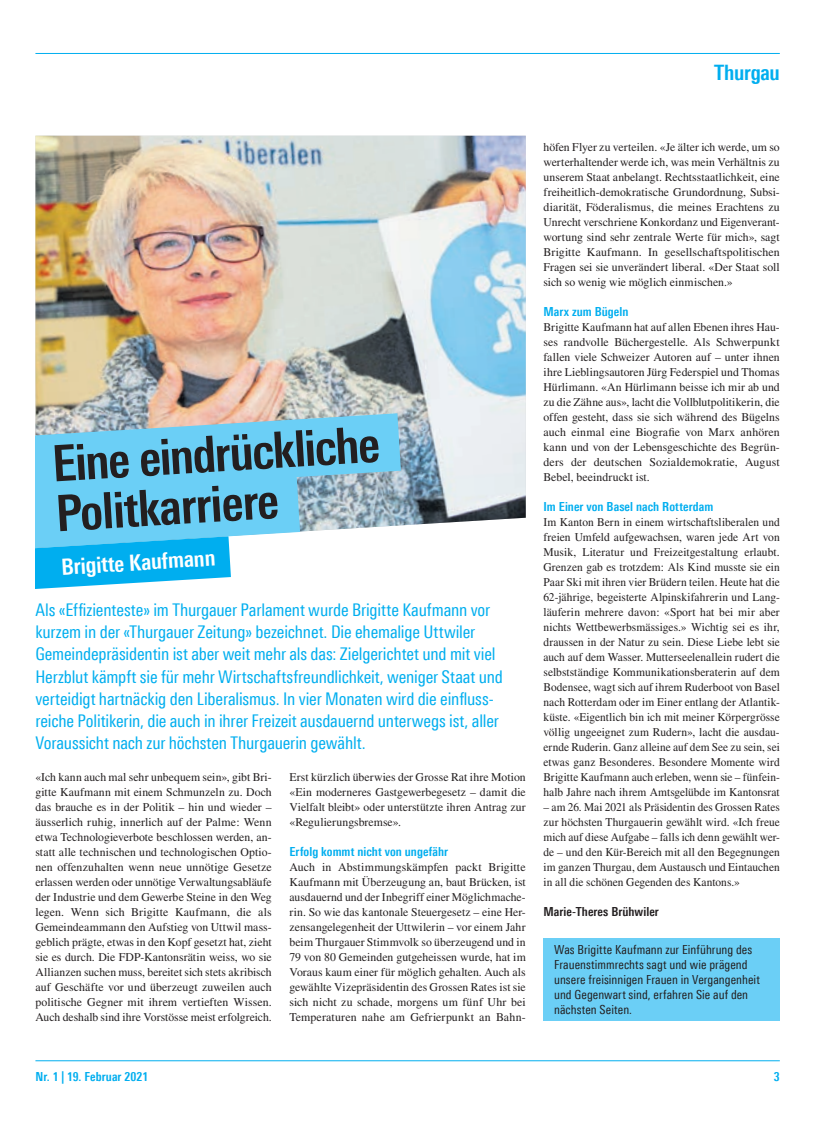
<style>
.page{position:relative;width:833px;height:1134px;background:#fff}
.page>*{position:absolute;margin:0;border:0;box-sizing:border-box;transform-origin:0 0}
.t1{font:700 50px/50.5px "Linotype Univers 620 Cn";color:#231f20}
.t2{font:700 22.5px "Linotype Univers 620 Cn";color:#fff}
.t3{font:700 21.25px "Linotype Univers 620 Cn";letter-spacing:-.015em;color:#00aeef}
.t4{font:17.5px/22.2px "Linotype Univers 420 Cn";letter-spacing:-.01em;color:#00aeef}
.t5{font:12.5px/15px "Linotype Univers 420 Cn";letter-spacing:.005em;color:#231f20}
.t6{font:700 12.5px "Linotype Univers 620 Cn";letter-spacing:.005em;color:#00aeef}
.t7{font:700 12.5px "Linotype Univers 620 Cn";letter-spacing:.005em;color:#231f20}
.t8{font:11.88px/15px "Times";letter-spacing:.005em;color:#231f20;text-align:justify}
.t9{font:11.88px/15px "Times";letter-spacing:.005em;color:#231f20;text-align:justify;scale:.96 1}
.t10{font:11.88px/15px "Times";letter-spacing:.005em;color:#231f20;text-align:justify;scale:.95 1}
</style>
<div class="page">
<hr style="left:35px;top:1060px;width:745px;height:1px;background:#00aeef">
<hr style="left:35px;top:53px;width:745px;height:1px;background:#00aeef">
<img style="left:35px;top:136px;width:491px;height:392px">
<img style="left:35px;top:403px;width:425px;height:123px">
<svg style="left:35px;top:434px;width:329px;height:100px;background:#73cbee"></svg>
<svg style="left:35px;top:513px;width:238px;height:76px"></svg>
<div style="left:543px;top:938px;width:237px;height:83px;background:#6bcff6"></div>
<h3 class="t3" style="left:714px;top:60px;width:67px">Thurgau</h3>
<h1 class="t1" style="left:51px;top:437px;width:330px;rotate:-3deg">Eine eindrückliche<br>Politkarriere</h1>
<h2 class="t2" style="left:60px;top:554px;width:156px;rotate:-4deg">Brigitte Kaufmann</h2>
<p class="t4" style="left:35px;top:598px;width:469px">Als «Effizienteste» im Thurgauer Parlament wurde Brigitte Kaufmann vor kurzem in der «Thurgauer Zeitung» bezeichnet. Die ehemalige Uttwiler Gemeindepräsidentin ist aber weit mehr als das: Zielgerichtet und mit viel Herzblut kämpft sie für mehr Wirtschaftsfreundlichkeit, weniger Staat und verteidigt hartnäckig den Liberalismus. In vier Monaten wird die einfluss&shy;reiche Politikerin, die auch in ihrer Freizeit ausdauernd unterwegs ist, aller Voraussicht nach zur höchsten Thurgauerin gewählt.</p>
<p class="t8" style="left:35px;top:769px;width:238px">«Ich kann auch mal sehr unbequem sein», gibt Bri&shy;gitte Kaufmann mit einem Schmunzeln zu. Doch das brauche es in der Politik – hin und wieder – äusserlich ruhig, innerlich auf der Palme: Wenn etwa Technologieverbote beschlossen werden, an&shy;statt alle technischen und technologischen Optio&shy;nen offenzuhalten wenn neue unnötige Gesetze erlassen werden oder unnötige Verwaltungsabläufe der Industrie und dem Gewerbe Steine in den Weg legen. Wenn sich Brigitte Kaufmann, die als Gemeindeammann den Aufstieg von Uttwil mass&shy;geblich prägte, etwas in den Kopf gesetzt hat, zieht sie es durch. Die FDP-Kantonsrätin weiss, wo sie Allianzen suchen muss, bereitet sich stets akribisch auf Geschäfte vor und überzeugt zuweilen auch politische Gegner mit ihrem vertieften Wissen.<br>Auch deshalb sind ihre Vorstösse meist erfolgreich.</p>
<p class="t8" style="left:289px;top:769px;width:238px">Erst kürzlich überwies der Grosse Rat ihre Motion «Ein moderneres Gastgewerbegesetz – damit die Vielfalt bleibt» oder unterstützte ihren Antrag zur «Regulierungsbremse».</p>
<p class="t6" style="left:289px;top:844px;width:160px">Erfolg kommt nicht von ungefähr</p>
<p class="t8" style="left:289px;top:859px;width:238px">Auch in Abstimmungskämpfen packt Brigitte Kaufmann mit Überzeugung an, baut Brücken, ist ausdauernd und der Inbegriff einer Möglichmache&shy;rin. So wie das kantonale Steuergesetz – eine Her&shy;zensangelegenheit der Uttwilerin – vor einem Jahr beim Thurgauer Stimmvolk so überzeugend und in 79 von 80 Gemeinden gutgeheissen wurde, hat im Voraus kaum einer für möglich gehalten. Auch als gewählte Vizepräsidentin des Grossen Rates ist sie sich nicht zu schade, morgens um fünf Uhr bei Temperaturen nahe am Gefrierpunkt an Bahn-</p>
<p class="t8" style="left:543px;top:139px;width:238px">höfen Flyer zu verteilen. «Je älter ich werde, um so werterhaltender werde ich, was mein Verhältnis zu unserem Staat anbelangt. Rechtsstaatlichkeit, eine freiheitlich-demokratische Grundordnung, Subsi&shy;diarität, Föderalismus, die meines Erachtens zu Unrecht verschriene Konkordanz und Eigenverant&shy;wortung sind sehr zentrale Werte für mich», sagt Brigitte Kaufmann. In gesellschaftspolitischen Fragen sei sie unverändert liberal. «Der Staat soll sich so wenig wie möglich einmischen.»</p>
<p class="t6" style="left:543px;top:304px;width:86px">Marx zum Bügeln</p>
<p class="t8" style="left:543px;top:319px;width:238px">Brigitte Kaufmann hat auf allen Ebenen ihres Hau&shy;ses randvolle Büchergestelle. Als Schwerpunkt fallen viele Schweizer Autoren auf – unter ihnen ihre Lieblingsautoren Jürg Federspiel und Thomas Hürlimann. «An Hürlimann beisse ich mir ab und zu die Zähne aus», lacht die Vollblutpolitikerin, die offen gesteht, dass sie sich während des Bügelns auch einmal eine Biografie von Marx anhören kann und von der Lebensgeschichte des Begrün&shy;ders der deutschen Sozialdemokratie, August Bebel, beeindruckt ist.</p>
<p class="t6" style="left:543px;top:499px;width:171px">Im Einer von Basel nach Rotterdam</p>
<p class="t9" style="left:543px;top:514px;width:248px">Im Kanton Bern in einem wirtschaftsliberalen und freien Umfeld aufgewachsen, waren jede Art von Musik, Literatur und Freizeitgestaltung erlaubt.<br>Grenzen gab es trotzdem: Als Kind musste sie ein Paar Ski mit ihren vier Brüdern teilen. Heute hat die 62-jährige, begeisterte Alpinskifahrerin und Lang&shy;läuferin mehrere davon: «Sport hat bei mir aber nichts Wettbewerbsmässiges.» Wichtig sei es ihr, draussen in der Natur zu sein. Diese Liebe lebt sie auch auf dem Wasser. Mutterseelenallein rudert die selbstständige Kommunikationsberaterin auf dem Bodensee, wagt sich auf ihrem Ruderboot von Basel nach Rotterdam oder im Einer entlang der Atlantik&shy;küste. «Eigentlich bin ich mit meiner Körpergrösse völlig ungeeignet zum Rudern», lacht die ausdau&shy;ernde Ruderin. Ganz alleine auf dem See zu sein, sei etwas ganz Besonderes. Besondere Momente wird Brigitte Kaufmann auch erleben, wenn sie – fünfein&shy;halb Jahre nach ihrem Amtsgelübde im Kantonsrat</p>
<p class="t10" style="left:543px;top:799px;width:250px">– am 26. Mai 2021 als Präsidentin des Grossen Rates zur höchsten Thurgauerin gewählt wird. «Ich freue mich auf diese Aufgabe – falls ich denn gewählt wer&shy;de – und den Kür--Bereich mit all den Begegnungen im ganzen Thurgau, dem Austausch und Eintauchen in all die schönen Gegenden des Kantons.»</p>
<p class="t7" style="left:543px;top:904px;width:117px">Marie-Theres Brühwiler</p>
<p class="t5" style="left:554px;top:942px;width:207px">Was Brigitte Kaufmann zur Einführung des Frauenstimmrechts sagt und wie prägend unsere freisinnigen Frauen in Vergangenheit und Gegenwart sind, erfahren Sie auf den nächsten Seiten.</p>
<p class="t6" style="left:35px;top:1069px;width:114px">Nr. 1 | 19. Februar 2021</p>
<p class="t6" style="left:774px;top:1069px;width:7px">3</p>
</div>
